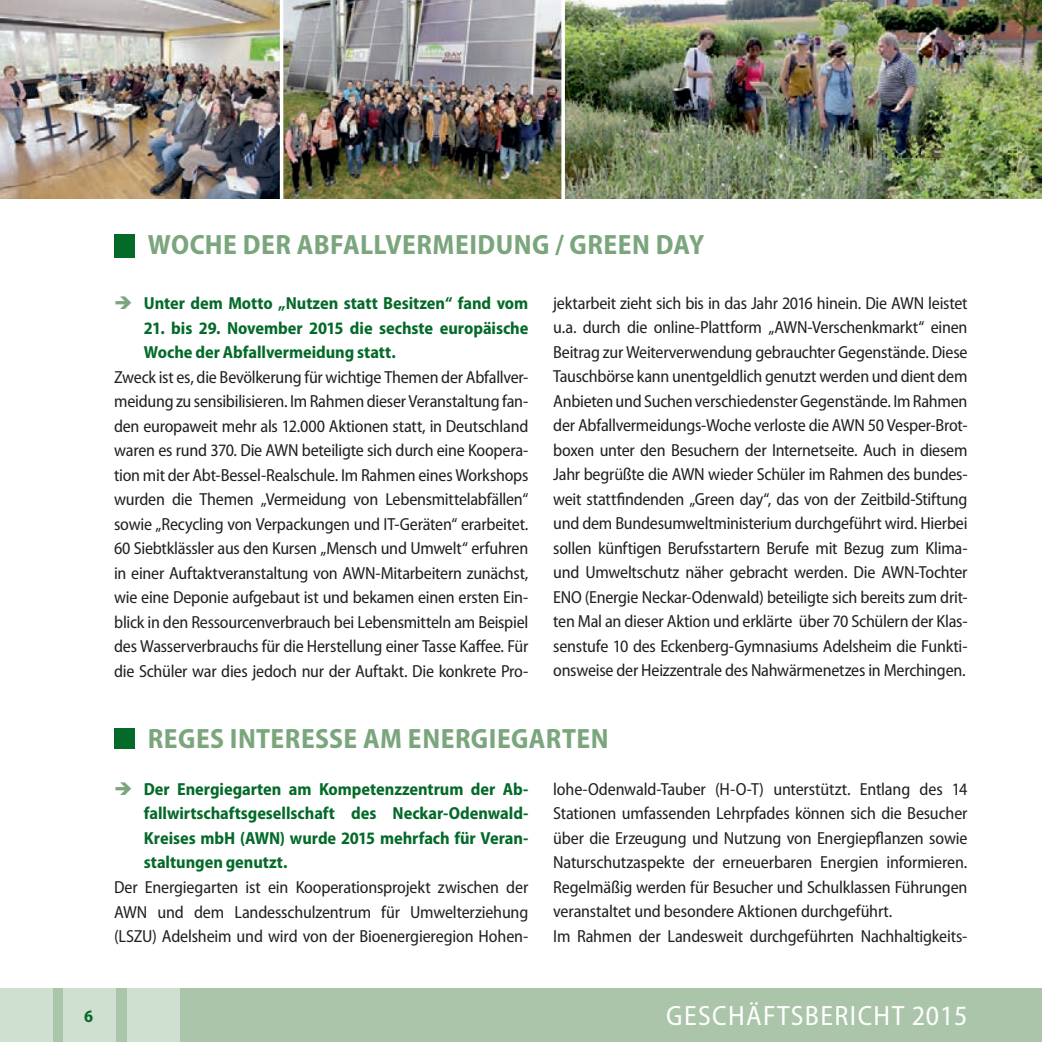
<style>
.page{position:relative;width:1042px;height:1042px;background:#fff}
.page>*{position:absolute;margin:0;border:0;box-sizing:border-box;transform-origin:0 0}
.t1{font:700 semi-condensed 28px "Myriad Pro";letter-spacing:.015em;color:#7ba67d}
.t2{font:semi-condensed 28px "Myriad Pro";letter-spacing:.05em;color:#fff}
.t3{font:semi-condensed 17.5px/24.5px "Myriad Pro";letter-spacing:-.01em;color:#231f20;text-align:justify}
.t4{font:700 semi-condensed 17.5px/24.5px "Myriad Pro";letter-spacing:-.005em;color:#046a29;text-align:justify}
.s1{color:#7ba67d}
</style>
<div class="page">
<div style="left:0;top:988px;width:1042px;height:54px;background:#aac5a9"></div>
<div style="left:63px;top:988px;width:53px;height:54px;background:#cfdfd0"></div>
<div style="left:127px;top:988px;width:52px;height:54px;background:#cfdfd0"></div>
<div style="left:0;top:988px;width:52px;height:54px;background:#cfdfd0"></div>
<div style="left:114px;top:728px;width:21px;height:20px;background:#046a29"></div>
<div style="left:114px;top:234px;width:21px;height:24px;background:#046a29"></div>
<img style="left:0;top:0;width:1042px;height:198px">
<hr style="left:280px;top:0;width:3px;height:229px;background:#fff">
<svg style="left:561px;top:0;width:4px;height:199px"></svg>
<h1 class="t1" style="left:148px;top:229px;width:558px">WOCHE DER ABFALLVERMEIDUNG / GREEN DAY</h1>
<p class="t4" style="left:114px;top:291px;width:416px"><span class="s1">➔</span> Unter dem Motto „Nutzen statt Besitzen“ fand vom</p>
<p class="t4" style="left:144px;top:316px;width:386px">21. bis 29. November 2015 die sechste europäische<br>Woche der Abfallvermeidung statt.</p>
<p class="t3" style="left:114px;top:365px;width:416px">Zweck ist es, die Bevölkerung für wichtige Themen der Abfallver&shy;meidung zu sensibilisieren. Im Rahmen dieser Veranstaltung fan&shy;den europaweit mehr als 12.000 Aktionen statt, in Deutschland waren es rund 370. Die AWN beteiligte sich durch eine Koopera&shy;tion mit der Abt-Bessel-Realschule. Im Rahmen eines Workshops wurden die Themen „Vermeidung von Lebensmittelabfällen“ sowie „Recycling von Verpackungen und IT-Geräten“ erarbeitet.<br>60 Siebtklässler aus den Kursen „Mensch und Umwelt“ erfuhren in einer Auftaktveranstaltung von AWN-Mitarbeitern zunächst, wie eine Deponie aufgebaut ist und bekamen einen ersten Ein&shy;blick in den Ressourcenverbrauch bei Lebensmitteln am Beispiel des Wasserverbrauchs für die Herstellung einer Tasse Kaffee. Für die Schüler war dies jedoch nur der Auftakt. Die konkrete Pro-</p>
<p class="t3" style="left:553px;top:291px;width:416px">jektarbeit zieht sich bis in das Jahr 2016 hinein. Die AWN leistet u.a. durch die online-Plattform „AWN-Verschenkmarkt“ einen Beitrag zur Weiterverwendung gebrauchter Gegenstände. Diese Tauschbörse kann unentgeldlich genutzt werden und dient dem Anbieten und Suchen verschiedenster Gegenstände. Im Rahmen der Abfallvermeidungs-Woche verloste die AWN 50 Vesper-Brot&shy;boxen unter den Besuchern der Internetseite. Auch in diesem Jahr begrüßte die AWN wieder Schüler im Rahmen des bundes&shy;weit stattfindenden „Green day“, das von der Zeitbild-Stiftung und dem Bundesumweltministerium durchgeführt wird. Hierbei sollen künftigen Berufsstartern Berufe mit Bezug zum Klima&shy;und Umweltschutz näher gebracht werden. Die AWN-Tochter ENO (Energie Neckar-Odenwald) beteiligte sich bereits zum drit&shy;ten Mal an dieser Aktion und erklärte über 70 Schülern der Klas&shy;senstufe 10 des Eckenberg-Gymnasiums Adelsheim die Funkti&shy;onsweise der Heizzentrale des Nahwärmenetzes in Merchingen.</p>
<h1 class="t1" style="left:148px;top:723px;width:462px">REGES INTERESSE AM ENERGIEGARTEN</h1>
<p class="t4" style="left:144px;top:777px;width:386px;text-indent:-30px"><span class="s1">➔</span> Der Energiegarten am Kompetenzzentrum der Ab&shy;fallwirtschaftsgesellschaft des Neckar-Odenwald-Kreises mbH (AWN) wurde 2015 mehrfach für Veran&shy;staltungen genutzt.</p>
<p class="t3" style="left:114px;top:875px;width:416px">Der Energiegarten ist ein Kooperationsprojekt zwischen der AWN und dem Landesschulzentrum für Umwelterziehung (LSZU) Adelsheim und wird von der Bioenergieregion Hohen-</p>
<p class="t3" style="left:553px;top:777px;width:416px;text-align:left">lohe-Odenwald-Tauber (H-O-T) unterstützt. Entlang des 14<br>Stationen umfassenden Lehrpfades können sich die Besucher über die Erzeugung und Nutzung von Energiepflanzen sowie Naturschutzaspekte der erneuerbaren Energien informieren.<br>Regelmäßig werden für Besucher und Schulklassen Führungen veranstaltet und besondere Aktionen durchgeführt.<br>Im Rahmen der Landesweit durchgeführten Nachhaltigkeits-</p>
<p class="t4" style="left:84px;top:1004px;width:11px">6</p>
<h1 class="t2" style="left:666px;top:1000px;width:303px">GESCHÄFTSBERICHT 2015</h1>
</div>
